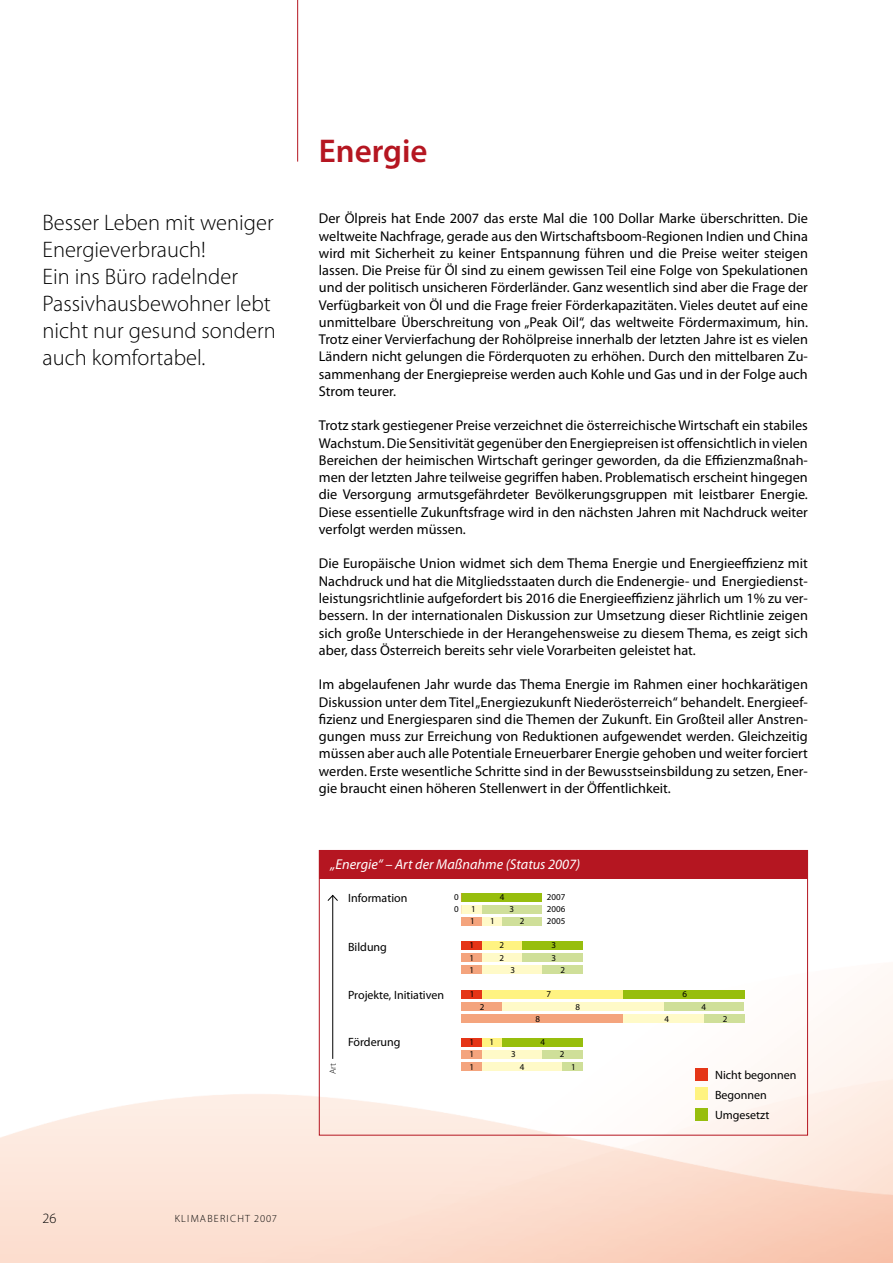
<style>
.page{position:relative;width:893px;height:1263px;background:#fff}
.page>*{position:absolute;margin:0;border:0;box-sizing:border-box;transform-origin:0 0}
.t1{font:600 33px "Myriad Pro";color:#b51621}
.t2{font:300 22.5px/27px "Myriad Pro";color:#000}
.t3{font:14.25px/17.2px "Myriad Pro";color:#000;text-align:justify}
.t4{font:italic 14.25px "Myriad Pro";color:#fff}
.t5{font:300 14.25px "Myriad Pro";color:#000}
.t6{font:12px/19.6px "Myriad Pro";color:#000}
.t7{font:300 10.5px "Myriad Pro";letter-spacing:.12em;color:#000}
.t8{font:9px/12.1px "Myriad Pro";color:#000;text-align:justify}
.t9{font:300 9px "Myriad Pro";color:#000}
</style>
<div class="page">
<img style="left:0;top:850px;width:893px;height:413px">
<hr style="left:297px;top:0;width:1px;height:162px;background:#b51621">
<div style="left:461px;top:893px;width:81px;height:9px;background:#97be0d"></div>
<div style="left:482px;top:905px;width:60px;height:9px;background:#cfdf99"></div>
<div style="left:502px;top:917px;width:40px;height:9px;background:#cfdf99"></div>
<div style="left:522px;top:941px;width:61px;height:9px;background:#97be0d"></div>
<div style="left:522px;top:953px;width:61px;height:9px;background:#cfdf99"></div>
<div style="left:542px;top:965px;width:41px;height:9px;background:#cfdf99"></div>
<div style="left:623px;top:990px;width:121px;height:8px;background:#97be0d"></div>
<div style="left:663px;top:1002px;width:81px;height:8px;background:#cfdf99"></div>
<div style="left:704px;top:1014px;width:40px;height:8px;background:#cfdf99"></div>
<div style="left:502px;top:1038px;width:81px;height:9px;background:#97be0d"></div>
<div style="left:542px;top:1050px;width:41px;height:9px;background:#cfdf99"></div>
<div style="left:562px;top:1062px;width:21px;height:9px;background:#cfdf99"></div>
<div style="left:461px;top:905px;width:21px;height:9px;background:#fffac8"></div>
<div style="left:482px;top:917px;width:20px;height:9px;background:#fffac8"></div>
<div style="left:482px;top:941px;width:40px;height:9px;background:#fff381"></div>
<div style="left:482px;top:953px;width:40px;height:9px;background:#fffac8"></div>
<div style="left:482px;top:965px;width:60px;height:9px;background:#fffac8"></div>
<div style="left:482px;top:990px;width:141px;height:8px;background:#fff381"></div>
<div style="left:502px;top:1002px;width:161px;height:8px;background:#fffac8"></div>
<div style="left:623px;top:1014px;width:81px;height:8px;background:#fffac8"></div>
<div style="left:482px;top:1038px;width:20px;height:9px;background:#fff381"></div>
<div style="left:482px;top:1050px;width:60px;height:9px;background:#fffac8"></div>
<div style="left:482px;top:1062px;width:80px;height:9px;background:#fffac8"></div>
<div style="left:461px;top:917px;width:21px;height:9px;background:#f4a47d"></div>
<div style="left:461px;top:941px;width:21px;height:9px;background:#e53517"></div>
<div style="left:461px;top:953px;width:21px;height:9px;background:#f4a47d"></div>
<div style="left:461px;top:965px;width:21px;height:9px;background:#f4a47d"></div>
<div style="left:461px;top:990px;width:21px;height:8px;background:#e53517"></div>
<div style="left:461px;top:1002px;width:41px;height:8px;background:#f4a47d"></div>
<div style="left:461px;top:1014px;width:162px;height:8px;background:#f4a47d"></div>
<div style="left:461px;top:1038px;width:21px;height:9px;background:#e53517"></div>
<div style="left:461px;top:1050px;width:21px;height:9px;background:#f4a47d"></div>
<div style="left:461px;top:1062px;width:21px;height:9px;background:#f4a47d"></div>
<div style="left:319px;top:850px;width:489px;height:29px;background:#b51621"></div>
<div style="left:696px;top:1068px;width:12px;height:13px;background:#e53517"></div>
<div style="left:696px;top:1087px;width:12px;height:13px;background:#fff381"></div>
<div style="left:696px;top:1108px;width:12px;height:12px;background:#97be0d"></div>
<hr style="left:332px;top:895px;width:1px;height:164px;background:#000">
<svg style="left:327px;top:894px;width:12px;height:8px"></svg>
<div style="left:319px;top:850px;width:489px;height:285px;border:1px solid #b51621"></div>
<h2 class="t2" style="left:43px;top:208px;width:235px">Besser Leben mit weniger<br>Energieverbrauch!<br>Ein ins Büro radelnder<br>Passivhausbewohner lebt nicht nur gesund sondern auch komfortabel.</h2>
<p class="t5" style="left:43px;top:1209px;width:15px">26</p>
<p class="t7" style="left:175px;top:1212px;width:103px">Klimabericht 2007</p>
<h1 class="t1" style="left:319px;top:130px;width:110px">Energie</h1>
<p class="t3" style="left:319px;top:210px;width:491px">Der Ölpreis hat Ende 2007 das erste Mal die 100 Dollar Marke überschritten. Die weltweite Nachfrage, gerade aus den Wirtschaftsboom-Regionen Indien und China wird mit Sicherheit zu keiner Entspannung führen und die Preise weiter steigen lassen. Die Preise für Öl sind zu einem gewissen Teil eine Folge von Spekulationen und der politisch unsicheren Förderländer. Ganz wesentlich sind aber die Frage der Verfügbarkeit von Öl und die Frage freier Förderkapazitäten. Vieles deutet auf eine unmittelbare Überschreitung von „Peak Oil“, das weltweite Fördermaximum, hin.<br>Trotz einer Vervierfachung der Rohölpreise innerhalb der letzten Jahre ist es vielen Ländern nicht gelungen die Förderquoten zu erhöhen. Durch den mittelbaren Zu&shy;sammenhang der Energiepreise werden auch Kohle und Gas und in der Folge auch Strom teurer.</p>
<p class="t3" style="left:319px;top:417px;width:491px">Trotz stark gestiegener Preise verzeichnet die österreichische Wirtschaft ein stabiles Wachstum. Die Sensitivität gegenüber den Energiepreisen ist offensichtlich in vielen Bereichen der heimischen Wirtschaft geringer geworden, da die Effizienzmaßnah&shy;men der letzten Jahre teilweise gegriffen haben. Problematisch erscheint hingegen die Versorgung armutsgefährdeter Bevölkerungsgruppen mit leistbarer Energie.<br>Diese essentielle Zukunftsfrage wird in den nächsten Jahren mit Nachdruck weiter verfolgt werden müssen.</p>
<p class="t3" style="left:319px;top:555px;width:491px">Die Europäische Union widmet sich dem Thema Energie und Energieeffizienz mit Nachdruck und hat die Mitgliedsstaaten durch die Endenergie- und Energiedienst&shy;leistungsrichtlinie aufgefordert bis 2016 die Energieeffizienz jährlich um 1% zu ver&shy;bessern. In der internationalen Diskussion zur Umsetzung dieser Richtlinie zeigen sich große Unterschiede in der Herangehensweise zu diesem Thema, es zeigt sich aber, dass Österreich bereits sehr viele Vorarbeiten geleistet hat.</p>
<p class="t3" style="left:319px;top:676px;width:491px">Im abgelaufenen Jahr wurde das Thema Energie im Rahmen einer hochkarätigen Diskussion unter dem Titel „Energiezukunft Niederösterreich“ behandelt. Energieef&shy;fizienz und Energiesparen sind die Themen der Zukunft. Ein Großteil aller Anstren&shy;gungen muss zur Erreichung von Reduktionen aufgewendet werden. Gleichzeitig müssen aber auch alle Potentiale Erneuerbarer Energie gehoben und weiter forciert werden. Erste wesentliche Schritte sind in der Bewusstseinsbildung zu setzen, Ener&shy;gie braucht einen höheren Stellenwert in der Öffentlichkeit.</p>
<p class="t4" style="left:331px;top:855px;width:251px">„Energie“ – Art der Maßnahme (Status 2007)</p>
<p class="t8" style="left:454px;top:890px;width:6px">0</p>
<p class="t8" style="left:500px;top:890px;width:6px">4</p>
<p class="t8" style="left:454px;top:902px;width:6px">0</p>
<p class="t8" style="left:471px;top:902px;width:6px">1</p>
<p class="t8" style="left:509px;top:902px;width:6px">3</p>
<p class="t8" style="left:470px;top:915px;width:6px">1</p>
<p class="t8" style="left:490px;top:915px;width:6px">1</p>
<p class="t8" style="left:520px;top:915px;width:6px">2</p>
<p class="t8" style="left:470px;top:939px;width:6px">1</p>
<p class="t8" style="left:500px;top:939px;width:6px">2</p>
<p class="t8" style="left:551px;top:939px;width:6px">3</p>
<p class="t8" style="left:470px;top:951px;width:6px">1</p>
<p class="t8" style="left:500px;top:951px;width:6px">2</p>
<p class="t8" style="left:551px;top:951px;width:6px">3</p>
<p class="t8" style="left:470px;top:964px;width:6px">1</p>
<p class="t8" style="left:510px;top:964px;width:6px">3</p>
<p class="t8" style="left:561px;top:964px;width:6px">2</p>
<p class="t8" style="left:470px;top:988px;width:6px">1</p>
<p class="t8" style="left:547px;top:988px;width:6px">7</p>
<p class="t8" style="left:682px;top:988px;width:6px">6</p>
<p class="t8" style="left:480px;top:1000px;width:6px">2</p>
<p class="t8" style="left:575px;top:1000px;width:6px">8</p>
<p class="t8" style="left:701px;top:1000px;width:6px">4</p>
<p class="t8" style="left:535px;top:1012px;width:6px">8</p>
<p class="t8" style="left:664px;top:1012px;width:6px">4</p>
<p class="t8" style="left:723px;top:1012px;width:6px">2</p>
<p class="t6" style="left:348px;top:888px;width:61px">Information</p>
<p class="t8" style="left:547px;top:890px;width:20px">2007<br>2006<br>2005</p>
<p class="t6" style="left:348px;top:937px;width:40px">Bildung</p>
<p class="t6" style="left:348px;top:984px;width:98px">Projekte, Initiativen</p>
<p class="t6" style="left:348px;top:1032px;width:54px">Förderung</p>
<p class="t8" style="left:470px;top:1036px;width:6px">1</p>
<p class="t8" style="left:490px;top:1036px;width:6px">1</p>
<p class="t8" style="left:540px;top:1036px;width:6px">4</p>
<p class="t8" style="left:470px;top:1048px;width:6px">1</p>
<p class="t8" style="left:511px;top:1048px;width:6px">3</p>
<p class="t8" style="left:560px;top:1048px;width:6px">2</p>
<p class="t8" style="left:470px;top:1060px;width:6px">1</p>
<p class="t8" style="left:520px;top:1060px;width:6px">4</p>
<p class="t8" style="left:571px;top:1060px;width:6px">1</p>
<p class="t9" style="left:327px;top:1074px;width:12px;rotate:-90deg">Art</p>
<p class="t6" style="left:715px;top:1065px;width:83px">Nicht begonnen<br>Begonnen<br>Umgesetzt</p>
</div>
